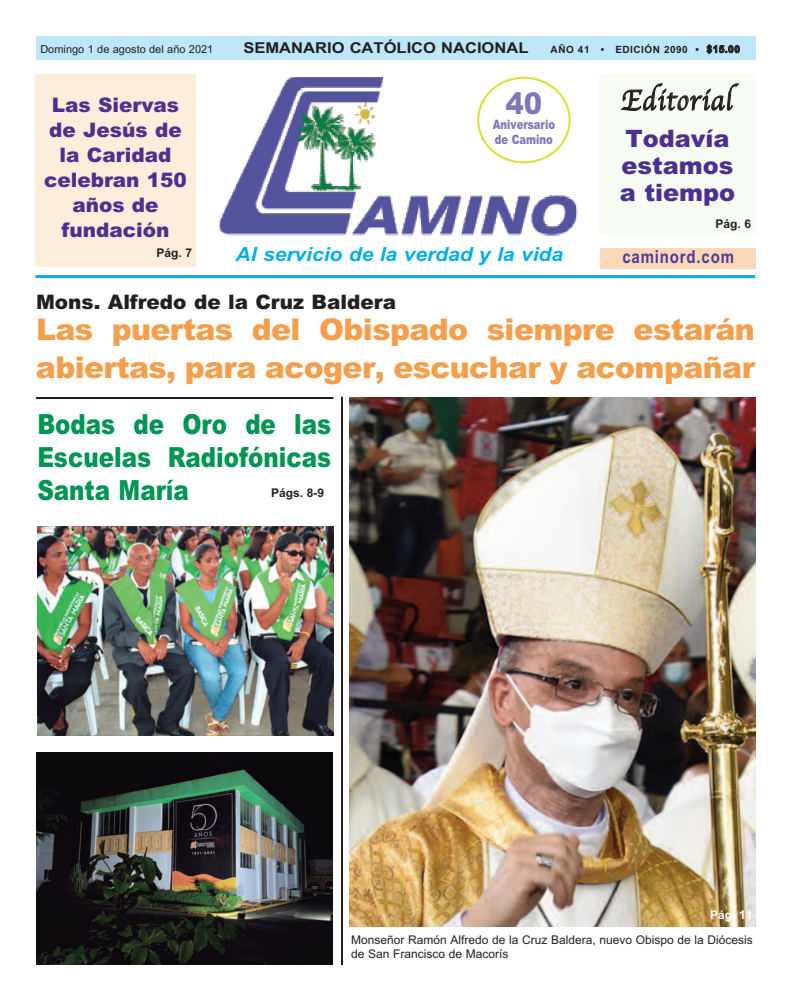
<style>
.page{position:relative;width:792px;height:1008px;background:#fff}
.page>*{position:absolute;margin:0;border:0;box-sizing:border-box;transform-origin:0 0}
.t1{font:900 30px/37.4px "Arial";letter-spacing:-.02em;color:#f59f4d}
.t2{font:30px "Apple Chancery";letter-spacing:.035em;color:#231f20;scale:.9 1}
.t3{font:900 30px "Arial";color:#8376b6;scale:.92 1}
.t4{font:900 27.8px/33.3px "Arial";color:#019553;text-align:justify;scale:.83 1}
.t5{font:900 24px/27px "Arial";color:#4c2f91}
.t6{font:900 20px/25px "Arial";color:#4c2f91;text-align:center}
.t7{font:900 20px "Arial";color:#231f20}
.t8{font:italic 700 19.4px "Arial";color:#00aeef;scale:1.08 1}
.t9{font:700 18px "Arial";letter-spacing:.055em;color:#4d3c98;scale:.83 1}
.t10{font:700 15px "Arial";color:#231f20;scale:1.1 1}
.t11{font:900 13px/15.4px "Arial";color:#8376b6;scale:.77 1}
.t12{font:12px/14.4px "Arial";color:#231f20}
.t13{font:700 12px "Arial";color:#231f20}
.t14{font:700 12px "Arial";color:#fff}
.t15{font:11px "Arial";color:#231f20}
.t16{font:700 10px "Arial";letter-spacing:.05em;color:#231f20}
.s1{font-family:"Arial Bold MT OTF";font-weight:400}
</style>
<div class="page">
<img style="left:350px;top:398px;width:406px;height:528px">
<div style="left:600px;top:74px;width:156px;height:160px;background:#f6fbf4"></div>
<img style="left:220px;top:76px;width:358px;height:160px">
<div style="left:208px;top:81px;width:14px;height:137px;background:#fff"></div>
<div style="left:35px;top:74px;width:161px;height:193px;background:#fdeddb"></div>
<div style="left:600px;top:248px;width:156px;height:21px;background:#fbd9b8"></div>
<hr style="left:35px;top:275px;width:720px;height:3px;background:#00aeef">
<div style="left:36px;top:36px;width:720px;height:24px;background:#bee7fa"></div>
<svg style="left:477px;top:77px;width:94px;height:86px"></svg>
<hr style="left:36px;top:397px;width:297px;height:2px;background:#231f20">
<img style="left:36px;top:753px;width:296px;height:212px">
<hr style="left:341px;top:397px;width:2px;height:568px;background:#231f20">
<img style="left:37px;top:526px;width:296px;height:210px">
<p class="t15" style="left:40px;top:43px;width:175px">Domingo 1 de agosto del año 2021</p>
<p class="t10" style="left:243px;top:39px;width:261px">SEMANARIO CATÓLICO NACIONAL</p>
<p class="t16" style="left:551px;top:43px;width:191px">AÑO 41 • EDICIÓN 2090 • <span class="s1">$15.00</span></p>
<h3 class="t6" style="left:44px;top:93px;width:144px">Las Siervas de Jesús de la Caridad celebran 150 años de fundación</h3>
<p class="t13" style="left:156px;top:246px;width:37px">Pág. 7</p>
<h1 class="t2" style="left:621px;top:82px;width:125px">Editorial</h1>
<h1 class="t3" style="left:506px;top:86px;width:41px">40</h1>
<p class="t11" style="left:493px;top:117px;width:82px">Aniversario de Camino</p>
<h3 class="t5" style="left:620px;top:125px;width:117px">Todavía estamos a tiempo</h3>
<h3 class="t8" style="left:236px;top:242px;width:305px">Al servicio de la verdad y la vida</h3>
<p class="t13" style="left:716px;top:217px;width:37px">Pág. 6</p>
<h3 class="t9" style="left:622px;top:246px;width:136px">caminord.com</h3>
<h3 class="t7" style="left:36px;top:290px;width:362px">Mons. Alfredo de la Cruz Baldera</h3>
<h1 class="t1" style="left:36px;top:311px;width:721px">Las puertas del Obispado siempre estarán abiertas, para acoger, escuchar y acompañar</h1>
<h2 class="t4" style="left:37px;top:407px;width:356px">Bodas de Oro de las Escuelas Radiofónicas Santa María</h2>
<p class="t13" style="left:271px;top:486px;width:55px">Págs. 8-9</p>
<p class="t14" style="left:710px;top:908px;width:44px">Pág. 11</p>
<p class="t12" style="left:351px;top:932px;width:403px">Monseñor Ramón Alfredo de la Cruz Baldera, nuevo Obispo de la Diócesis de San Francisco de Macorís</p>
</div>
